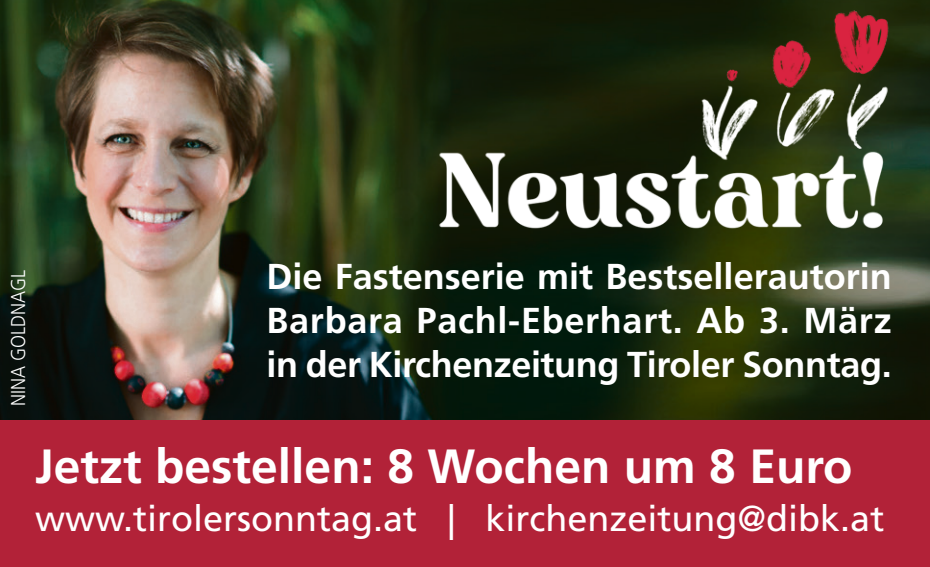
<style>
.page{position:relative;width:930px;height:567px;background:#fff}
.page>*{position:absolute;margin:0;border:0;box-sizing:border-box;transform-origin:0 0}
.t1{font:700 48px "Frutiger LT Std";color:#fff}
.t2{font:700 36px/44px "Frutiger LT Std";letter-spacing:-.01em;color:#fff;text-align:justify}
.t3{font:36px "Frutiger LT Std";color:#fff}
.Fliesstext_Stone{font:300 20px "Frutiger LT Std";color:#fff;scale:.9 1}
</style>
<div class="page">
<img style="left:0;top:0;width:930px;height:420px">
<div style="left:0;top:420px;width:930px;height:146px;background:#b22238"></div>
<img style="left:398px;top:0;width:502px;height:244px">
<p class="Fliesstext_Stone" style="left:7px;top:406px;width:153px;rotate:-90deg">NINA GOLDNAGL</p>
<p class="t2" style="left:266px;top:255px;width:627px">Die Fastenserie mit Bestsellerautorin Barbara Pachl-Eberhart. Ab 3. März in der Kirchenzeitung Tiroler Sonntag.</p>
<p class="t1" style="left:35px;top:438px;width:819px">Jetzt bestellen: 8 Wochen um 8 Euro</p>
<p class="t3" style="left:35px;top:497px;width:850px">www.tirolersonntag.at | kirchenzeitung@dibk.at</p>
</div>
